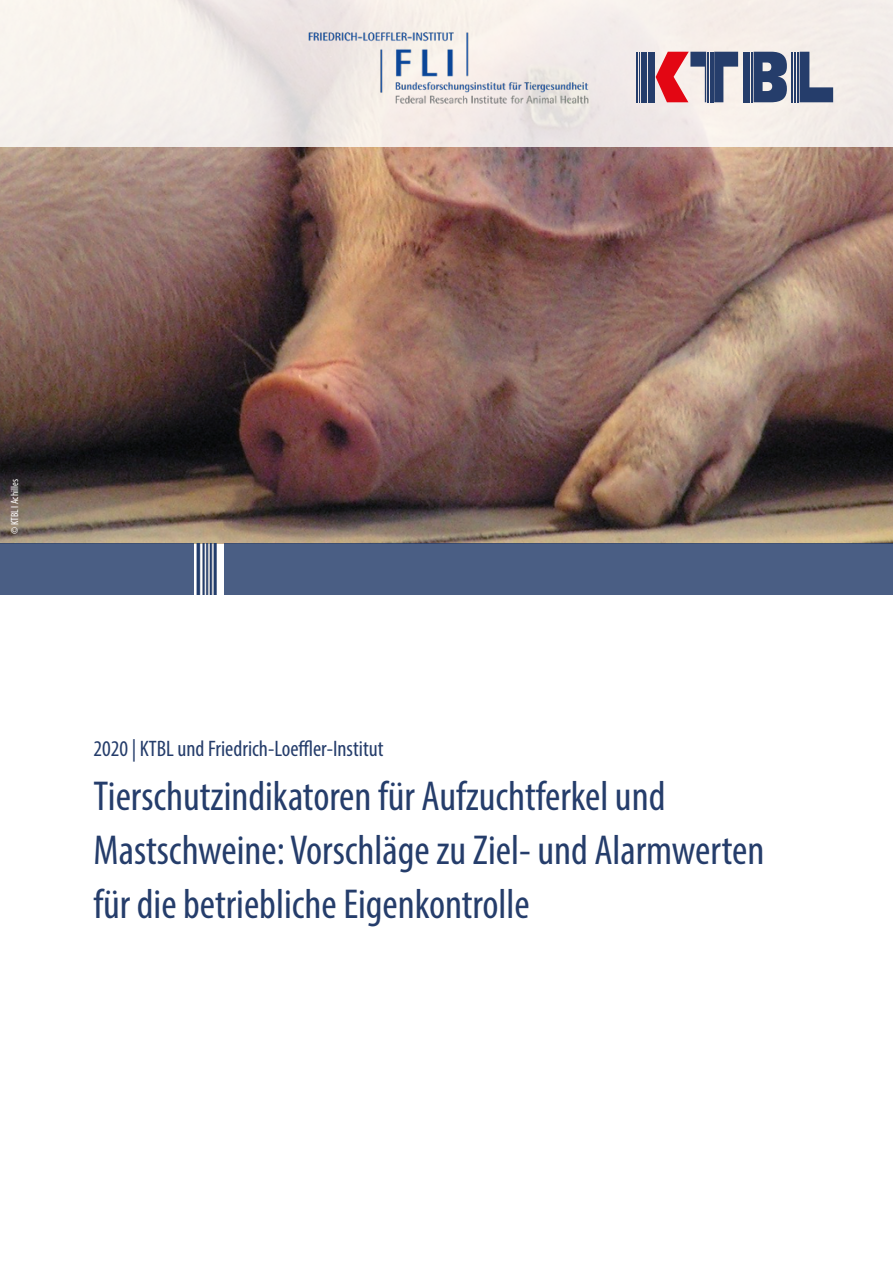
<style>
.page{position:relative;width:893px;height:1263px;background:#fff}
.page>*{position:absolute;margin:0;border:0;box-sizing:border-box;transform-origin:0 0}
.t1{font:condensed 42px/54px "Myriad Pro";color:#253d6b}
.t2{font:condensed 22.5px "Myriad Pro";color:#253d6b}
.t3{font:condensed 10.5px "Myriad Pro";color:#fff}
</style>
<div class="page">
<img style="left:0;top:147px;width:893px;height:397px">
<svg style="left:0;top:0;width:893px;height:147px;background:#f1ebe8"></svg>
<svg style="left:656px;top:52px;width:50px;height:50px;background:#d88088"></svg>
<hr style="left:707px;top:52px;width:2px;height:50px;background:#253d6b">
<hr style="left:710px;top:52px;width:1px;height:50px;background:#253d6b">
<hr style="left:712px;top:52px;width:1px;height:50px;background:#253d6b">
<svg style="left:714px;top:52px;width:24px;height:50px"></svg>
<hr style="left:791px;top:52px;width:1px;height:50px;background:#253d6b">
<hr style="left:794px;top:52px;width:2px;height:50px;background:#253d6b">
<hr style="left:797px;top:52px;width:1px;height:50px;background:#253d6b">
<svg style="left:800px;top:52px;width:33px;height:50px;background:#8d96aa"></svg>
<hr style="left:743px;top:52px;width:2px;height:50px;background:#253d6b">
<hr style="left:747px;top:52px;width:1px;height:50px;background:#253d6b">
<svg style="left:754px;top:52px;width:33px;height:50px;background:#45587e"></svg>
<hr style="left:749px;top:52px;width:1px;height:50px;background:#253d6b">
<hr style="left:751px;top:52px;width:1px;height:50px;background:#253d6b">
<hr style="left:636px;top:52px;width:2px;height:50px;background:#253d6b">
<hr style="left:639px;top:52px;width:1px;height:50px;background:#253d6b">
<hr style="left:641px;top:52px;width:1px;height:50px;background:#253d6b">
<hr style="left:643px;top:52px;width:1px;height:50px;background:#253d6b">
<hr style="left:645px;top:52px;width:2px;height:50px;background:#253d6b">
<div style="left:648px;top:52px;width:7px;height:50px;background:#253d6b"></div>
<div style="left:225px;top:543px;width:668px;height:51px;background:#4a5e84"></div>
<div style="left:0;top:543px;width:193px;height:51px;background:#4a5e84"></div>
<img style="left:196px;top:543px;width:20px;height:51px">
<img style="left:307px;top:31px;width:283px;height:73px">
<p class="t3" style="left:8px;top:534px;width:56px;rotate:-90deg">© KTBL I Achilles</p>
<p class="t2" style="left:94px;top:735px;width:291px">2020 | KTBL und Friedrich-Loeffler-Institut</p>
<p class="t1" style="left:94px;top:768px;width:672px">Tierschutzindikatoren für Aufzuchtferkel und<br>Mastschweine: Vorschläge zu Ziel- und Alarmwerten für die betriebliche Eigenkontrolle</p>
</div>
